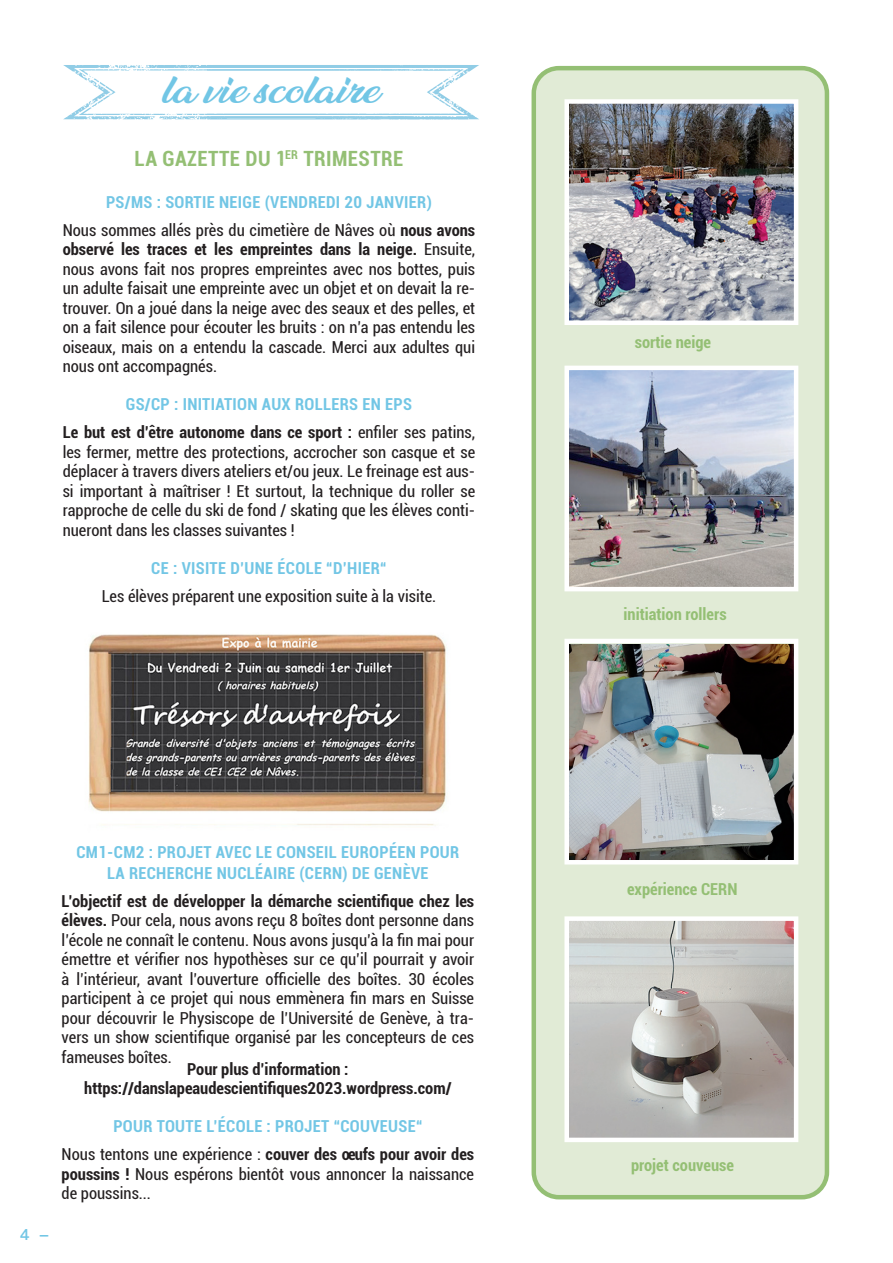
<style>
.page{position:relative;width:893px;height:1263px;background:#fff}
.page>*{position:absolute;margin:0;border:0;box-sizing:border-box;transform-origin:0 0}
.titre{font:900 33px "Ananda";color:#72c6e5;scale:1.2 1}
.S-TITRE{font:700 condensed 21px "Roboto";letter-spacing:.02em;color:#94bf74}
.TEXTE{font:condensed 16.5px/19.5px "Roboto";color:#231f20;text-align:justify}
.S-TITRE-2{font:700 condensed 16.5px/21px "Roboto";letter-spacing:.02em;color:#72c6e5;text-align:center}
.TEXTE-2{font:700 condensed 16.5px "Roboto";color:#231f20}
.TEXTE-3{font:700 condensed 16.5px "Roboto";color:#94bf74}
.t1{font:700 15px "Gravity";color:#72c6e5}
.s1{font-family:"Swistblnk Monthoers";font-weight:400;font-stretch:normal}
.s2{font-weight:700}
</style>
<div class="page">
<div style="left:534px;top:68px;width:293px;height:1129px;background:#e1ebd6;border-radius:25px"></div>
<div style="left:531px;top:66px;width:298px;height:1133px;border:4px solid #94bf74;border-radius:25px"></div>
<img style="left:569px;top:104px;width:224px;height:216px">
<div style="left:564px;top:99px;width:234px;height:226px;border:4px solid #fff"></div>
<img style="left:88px;top:634px;width:358px;height:192px">
<svg style="left:63px;top:65px;width:416px;height:55px"></svg>
<img style="left:569px;top:371px;width:224px;height:215px">
<div style="left:564px;top:366px;width:234px;height:225px;border:4px solid #fff"></div>
<img style="left:569px;top:644px;width:224px;height:215px">
<div style="left:564px;top:639px;width:234px;height:225px;border:4px solid #fff"></div>
<img style="left:569px;top:921px;width:224px;height:216px">
<div style="left:564px;top:916px;width:234px;height:226px;border:4px solid #fff"></div>
<p class="titre" style="left:162px;top:73px;width:183px">la vie scolaire</p>
<p class="S-TITRE" style="left:135px;top:143px;width:270px">LA GAZETTE DU <span class="s1">1</span><sup>ER</sup> TRIMESTRE</p>
<p class="S-TITRE-2" style="left:106px;top:191px;width:327px">PS/MS : SORTIE NEIGE (VENDREDI 20 JANVIER)</p>
<p class="TEXTE" style="left:63px;top:220px;width:414px">Nous sommes allés près du cimetière de Nâves où <span class="s2">nous avons observé les traces et les empreintes dans la neige.</span> Ensuite, nous avons fait nos propres empreintes avec nos bottes, puis un adulte faisait une empreinte avec un objet et on devait la re&shy;trouver. On a joué dans la neige avec des seaux et des pelles, et on a fait silence pour écouter les bruits : on n’a pas entendu les oiseaux, mais on a entendu la cascade. Merci aux adultes qui nous ont accompagnés.</p>
<p class="S-TITRE-2" style="left:126px;top:393px;width:288px">GS/CP : INITIATION AUX ROLLERS EN EPS</p>
<p class="TEXTE" style="left:63px;top:422px;width:414px"><span class="s2">Le but est d’être autonome dans ce sport :</span> enfiler ses patins, les fermer, mettre des protections, accrocher son casque et se déplacer à travers divers ateliers et/ou jeux. Le freinage est aus&shy;si important à maîtriser ! Et surtout, la technique du roller se rapproche de celle du ski de fond / skating que les élèves conti&shy;nueront dans les classes suivantes !</p>
<p class="S-TITRE-2" style="left:151px;top:557px;width:237px">CE : VISITE D’UNE ÉCOLE “D’HIER“</p>
<p class="TEXTE" style="left:102px;top:586px;width:336px">Les élèves préparent une exposition suite à la visite.</p>
<p class="t1" style="left:20px;top:1225px;width:33px">4 -</p>
<p class="S-TITRE-2" style="left:76px;top:840px;width:384px">CM1-CM2 : PROJET AVEC LE CONSEIL EUROPÉEN POUR<br>LA RECHERCHE NUCLÉAIRE (CERN) DE GENÈVE</p>
<p class="TEXTE" style="left:62px;top:890px;width:414px"><span class="s2">L’objectif est de développer la démarche scientifique chez les élèves.</span> Pour cela, nous avons reçu 8 boîtes dont personne dans l’école ne connaît le contenu. Nous avons jusqu’à la fin mai pour émettre et vérifier nos hypothèses sur ce qu’il pourrait y avoir à l’intérieur, avant l’ouverture officielle des boîtes. 30 écoles participent à ce projet qui nous emmènera fin mars en Suisse pour découvrir le Physiscope de l’Université de Genève, à tra&shy;vers un show scientifique organisé par les concepteurs de ces fameuses boîtes.</p>
<p class="TEXTE-2" style="left:187px;top:1057px;width:163px">Pour plus d’information :</p>
<p class="TEXTE-2" style="left:84px;top:1077px;width:369px">https://danslapeaudescientifiques2023.wordpress.com/</p>
<p class="S-TITRE-2" style="left:113px;top:1115px;width:311px">POUR TOUTE L’ÉCOLE : PROJET “COUVEUSE“</p>
<p class="TEXTE" style="left:62px;top:1144px;width:414px">Nous tentons une expérience : <span class="s2">couver des œufs pour avoir des poussins !</span> Nous espérons bientôt vous annoncer la naissance de poussins...</p>
<p class="TEXTE-3" style="left:635px;top:331px;width:78px">sortie neige</p>
<p class="TEXTE-3" style="left:624px;top:603px;width:105px">initiation rollers</p>
<p class="TEXTE-3" style="left:627px;top:877px;width:112px">expérience CERN</p>
<p class="TEXTE-3" style="left:631px;top:1154px;width:104px">projet couveuse</p>
</div>
